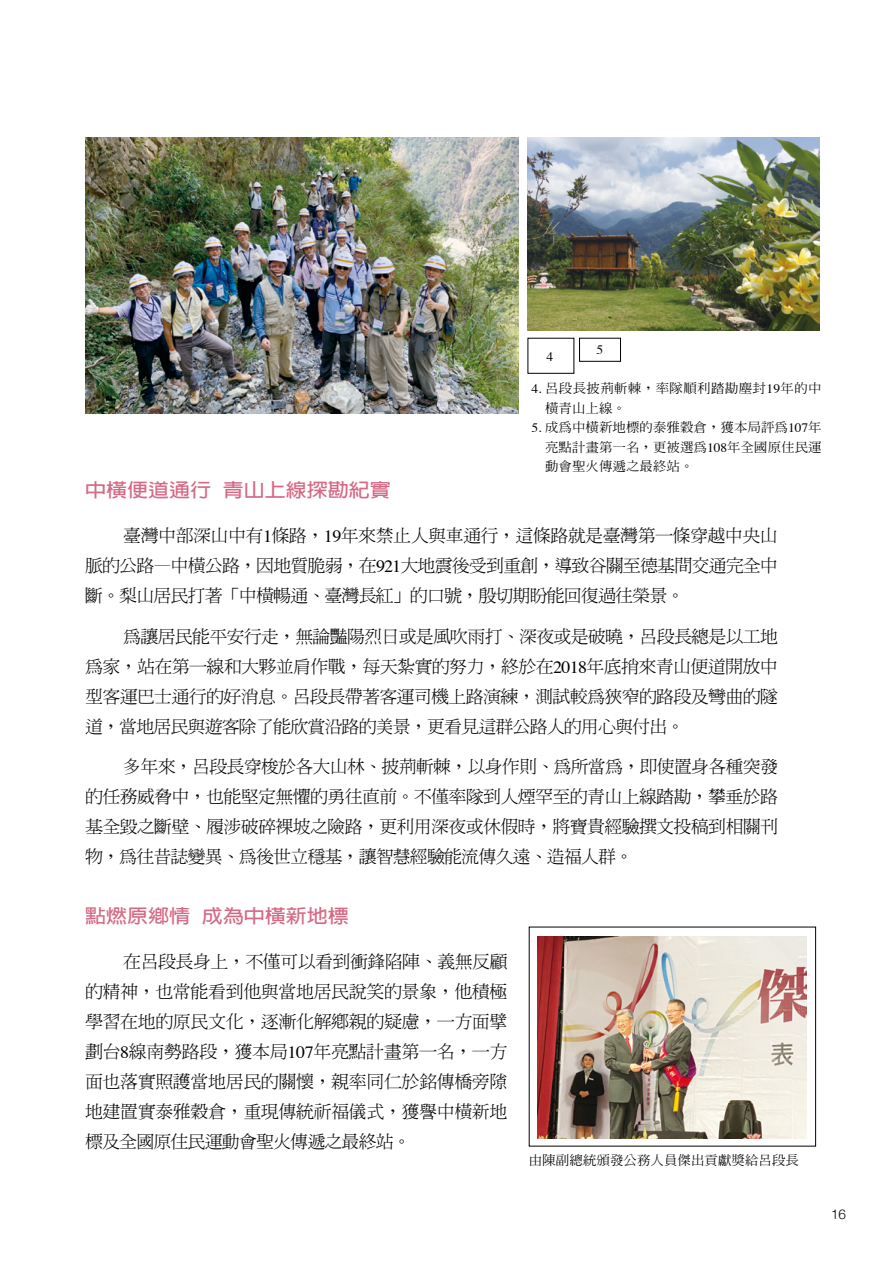
<style>
.page{position:relative;width:893px;height:1263px;background:#fff}
.page>*{position:absolute;margin:0;border:0;box-sizing:border-box;transform-origin:0 0}
.t1{font:700 18.9px "AR Hei B5";color:#d56a86;scale:1.11 1}
.t2{font:300 17.1px/30px "AR Ming B5";letter-spacing:-.05em;color:#000;text-align:justify;scale:1.05 1}
.t3{font:300 13.5px "Helvetica Neue";color:#000}
.t4{font:500 12.9px/19.5px "AR Ming B5";color:#000;text-align:justify;scale:1.05 1}
.t5{font:500 12.9px/19.5px "AR Ming B5";letter-spacing:.025em;color:#000;scale:1.05 1}
.t6{font:12.9px "Times";color:#000;scale:1.05 1}
.s1{font-family:"Times";font-weight:400}
</style>
<div class="page">
<div style="left:579px;top:338px;width:42px;height:23px;border:1px solid #000"></div>
<img style="left:85px;top:137px;width:434px;height:277px">
<img style="left:538px;top:936px;width:269px;height:202px">
<img style="left:527px;top:138px;width:293px;height:192px">
<p class="t6" style="left:547px;top:345px;width:8px">4</p>
<p class="t6" style="left:597px;top:337px;width:8px">5</p>
<p class="t5" style="left:545px;top:379px;width:265px;text-indent:-14px"><span class="s1">4.</span> 呂段長披荊斬棘，率隊順利踏勘塵封<span class="s1">19</span>年的中橫青山上線。</p>
<p class="t4" style="left:545px;top:418px;width:265px;text-indent:-14px"><span class="s1">5.</span> 成為中橫新地標的泰雅穀倉，獲本局評為<span class="s1">107</span>年亮點計畫第一名，更被選為<span class="s1">108</span>年全國原住民運動會聖火傳遞之最終站。</p>
<p class="t1" style="left:85px;top:481px;width:277px">中橫便道通行 青山上線探勘紀實</p>
<p class="t2" style="left:85px;top:521px;width:661px;text-indent:38px">臺灣中部深山中有<span class="s1">1</span>條路，<span class="s1">19</span>年來禁止人與車通行，這條路就是臺灣第一條穿越中央山脈的公路—中橫公路，因地質脆弱，在<span class="s1">921</span>大地震後受到重創，導致谷關至德基間交通完全中斷。梨山居民打著「中橫暢通、臺灣長紅」的口號，殷切期盼能回復過往榮景。</p>
<p class="t2" style="left:85px;top:621px;width:662px;text-indent:38px">為讓居民能平安行走，無論豔陽烈日或是風吹雨打、深夜或是破曉，呂段長總是以工地為家，站在第一線和大夥並肩作戰，每天紮實的努力，終於在<span class="s1">2018</span>年底捎來青山便道開放中型客運巴士通行的好消息。呂段長帶著客運司機上路演練，測試較為狹窄的路段及彎曲的隧道，當地居民與遊客除了能欣賞沿路的美景，更看見這群公路人的用心與付出。</p>
<p class="t2" style="left:85px;top:752px;width:662px;text-indent:38px">多年來，呂段長穿梭於各大山林、披荊斬棘，以身作則、為所當為，即使置身各種突發的任務威脅中，也能堅定無懼的勇往直前。不僅率隊到人煙罕至的青山上線踏勘，攀垂於路基全毀之斷壁、履涉破碎裸坡之險路，更利用深夜或休假時，將寶貴經驗撰文投稿到相關刊物，為往昔誌變異、為後世立穩基，讓智慧經驗能流傳久遠、造福人群。</p>
<p class="t1" style="left:85px;top:907px;width:239px">點燃原鄉情 成為中橫新地標</p>
<p class="t2" style="left:85px;top:947px;width:404px;text-indent:38px">在呂段長身上，不僅可以看到衝鋒陷陣、義無反顧的精神，也常能看到他與當地居民說笑的景象，他積極學習在地的原民文化，逐漸化解鄉親的疑慮，一方面擘劃台<span class="s1">8</span>線南勢路段，獲本局<span class="s1">107</span>年亮點計畫第一名，一方面也落實照護當地居民的關懷，親率同仁於銘傳橋旁隙地建置實泰雅穀倉，重現傳統祈福儀式，獲譽中橫新地標及全國原住民運動會聖火傳遞之最終站。</p>
<p class="t4" style="left:529px;top:1151px;width:259px">由陳副總統頒發公務人員傑出貢獻獎給呂段長</p>
<p class="t3" style="left:831px;top:1203px;width:17px">16</p>
</div>
